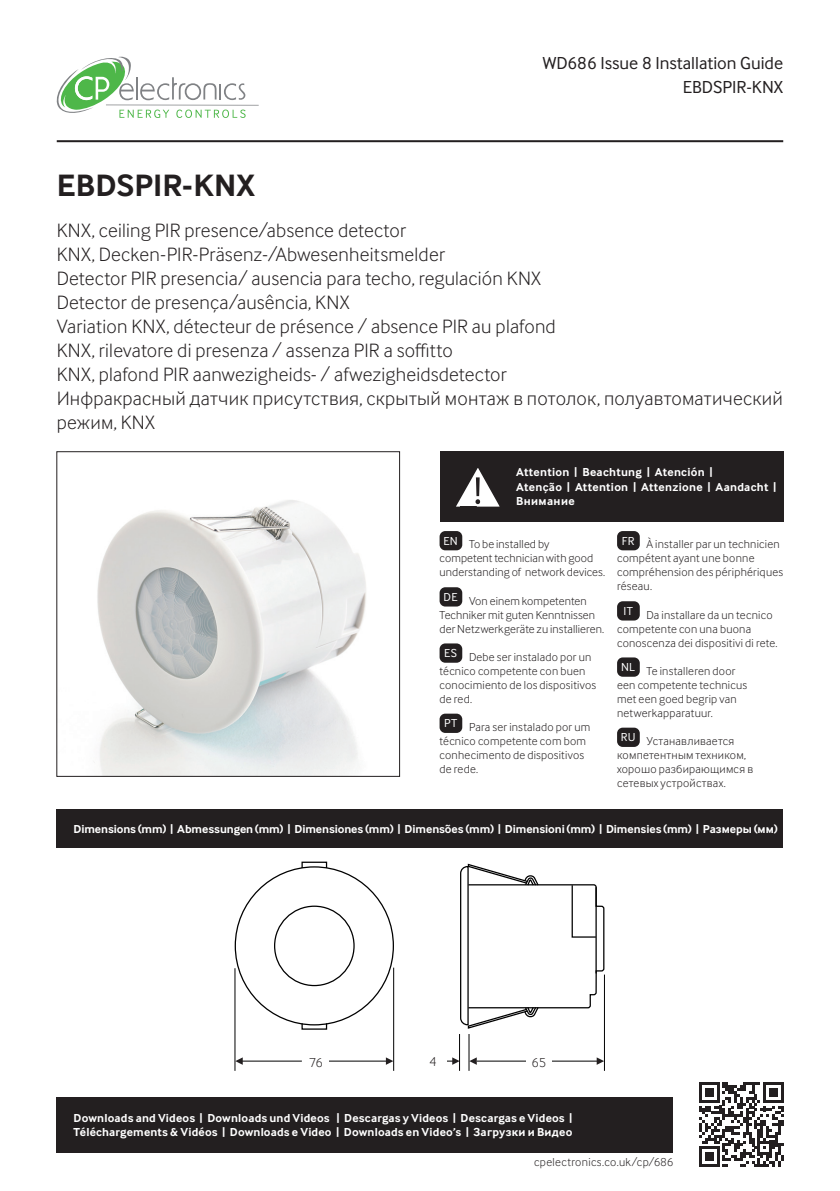
<style>
.page{position:relative;width:840px;height:1191px;background:#fff}
.page>*{position:absolute;margin:0;border:0;box-sizing:border-box;transform-origin:0 0}
.Page_Header{font:700 32px "Inter Face";letter-spacing:.005em;color:#231f20}
.Intro_Section{font:300 20px/24px "Inter Face";letter-spacing:.01em;color:#231f20}
.Section_header_capti{font:18px "Inter Face";color:#231f20}
.t1{font:300 13.6px "Inter Face";color:#231f20}
.Caption_Copy_N{font:300 12px/14px "Inter Face";letter-spacing:.02em;color:#231f20}
.Caption_Copy_N-2{font:700 12px/14px "Inter Face";letter-spacing:.015em;color:#fff}
.Sub_Heading{font:700 12px "Inter Face";letter-spacing:.005em;color:#fff}
.Sub_Heading-2{font:700 12px/14.4px "Inter Face";letter-spacing:.025em;color:#fff}
.Caption_Bullet{font:300 12px "Inter Face";letter-spacing:.03em;color:#231f20}
.Sub_Heading-3{font:12px "Inter Face";letter-spacing:.03em;color:#fff}
</style>
<div class="page">
<svg style="left:57px;top:57px;width:189px;height:61px"></svg>
<hr style="left:106px;top:105px;width:152px;height:1px;background:#808285">
<hr style="left:57px;top:140px;width:725px;height:2px;background:#231f20">
<svg style="left:699px;top:1082px;width:84px;height:84px"></svg>
<img style="left:94px;top:500px;width:272px;height:274px">
<div style="left:57px;top:1096px;width:615px;height:56px;background:#231f20"></div>
<div style="left:56px;top:809px;width:726px;height:39px;background:#231f20"></div>
<hr style="left:301px;top:1060px;width:87px;height:1px;background:#000">
<hr style="left:393px;top:967px;width:1px;height:103px;background:#000">
<hr style="left:240px;top:1060px;width:61px;height:1px;background:#000">
<hr style="left:234px;top:968px;width:1px;height:102px;background:#000">
<svg style="left:385px;top:1057px;width:8px;height:7px"></svg>
<svg style="left:235px;top:1057px;width:7px;height:7px"></svg>
<div style="left:302px;top:1050px;width:27px;height:24px;background:#fff"></div>
<div style="left:274px;top:905px;width:80px;height:81px;border:1px solid #000;border-radius:50%"></div>
<div style="left:301px;top:861px;width:26px;height:7px;border:1px solid #000"></div>
<hr style="left:468px;top:1034px;width:1px;height:36px;background:#000">
<hr style="left:476px;top:1060px;width:71px;height:1px;background:#000">
<hr style="left:543px;top:1060px;width:57px;height:1px;background:#000">
<hr style="left:603px;top:974px;width:1px;height:96px;background:#000">
<svg style="left:596px;top:1057px;width:7px;height:7px"></svg>
<svg style="left:469px;top:1057px;width:7px;height:7px"></svg>
<svg style="left:447px;top:1057px;width:12px;height:7px"></svg>
<div style="left:526px;top:1050px;width:25px;height:24px;background:#fff"></div>
<svg style="left:460px;top:863px;width:144px;height:166px"></svg>
<hr style="left:459px;top:1034px;width:1px;height:36px;background:#000">
<hr style="left:595px;top:887px;width:1px;height:86px;background:#000">
<div style="left:439px;top:451px;width:344px;height:71px;background:#231f20"></div>
<svg style="left:456px;top:468px;width:44px;height:39px"></svg>
<div style="left:439px;top:531px;width:23px;height:19px;background:#231f20;border-radius:6px"></div>
<div style="left:439px;top:587px;width:23px;height:19px;background:#231f20;border-radius:6px"></div>
<div style="left:439px;top:643px;width:23px;height:19px;background:#231f20;border-radius:6px"></div>
<div style="left:439px;top:713px;width:23px;height:20px;background:#231f20;border-radius:6px"></div>
<div style="left:616px;top:531px;width:23px;height:19px;background:#231f20;border-radius:6px"></div>
<div style="left:616px;top:601px;width:23px;height:19px;background:#231f20;border-radius:6px"></div>
<div style="left:616px;top:657px;width:23px;height:19px;background:#231f20;border-radius:6px"></div>
<div style="left:616px;top:727px;width:23px;height:20px;background:#231f20;border-radius:6px"></div>
<p class="Section_header_capti" style="left:542px;top:53px;width:242px">WD686 Issue 8 Installation Guide</p>
<p class="Section_header_capti" style="left:682px;top:77px;width:102px">EBDSPIR-KNX</p>
<p class="Page_Header" style="left:57px;top:166px;width:200px">EBDSPIR-KNX</p>
<p class="Intro_Section" style="left:57px;top:218px;width:500px">KNX, ceiling PIR presence/absence detector<br>KNX, Decken-PIR-Präsenz-/Abwesenheitsmelder<br>Detector PIR presencia/ ausencia para techo, regulación KNX Detector de presença/ausência, KNX<br>Variation KNX, détecteur de présence / absence PIR au plafond KNX, rilevatore di presenza / assenza PIR a soffitto<br>KNX, plafond PIR aanwezigheids- / afwezigheidsdetector</p>
<p class="Intro_Section" style="left:57px;top:386px;width:727px">Инфракрасный датчик присутствия, скрытый монтаж в потолок, полуавтоматический режим, KNX</p>
<p class="Sub_Heading-2" style="left:516px;top:465px;width:262px">Attention | Beachtung | Atención |<br>Atenção | Attention | Attenzione | Aandacht |<br>Внимание</p>
<p class="Sub_Heading-3" style="left:443px;top:534px;width:16px">EN</p>
<p class="Caption_Copy_N" style="left:439px;top:537px;width:167px;text-indent:29px">To be installed by<br>competent technician with good understanding of network devices.</p>
<p class="Sub_Heading-3" style="left:443px;top:590px;width:15px">DE</p>
<p class="Caption_Copy_N" style="left:439px;top:593px;width:166px;text-indent:29px">Von einem kompetenten<br>Techniker mit guten Kenntnissen der Netzwerkgeräte zu installieren.</p>
<p class="Sub_Heading-3" style="left:444px;top:646px;width:14px">ES</p>
<p class="Caption_Copy_N" style="left:439px;top:649px;width:158px;text-indent:29px">Debe ser instalado por un técnico competente con buen conocimiento de los dispositivos de red.</p>
<p class="Sub_Heading-3" style="left:444px;top:716px;width:15px">PT</p>
<p class="Caption_Copy_N" style="left:439px;top:720px;width:152px;text-indent:29px">Para ser instalado por um técnico competente com bom conhecimento de dispositivos de rede.</p>
<p class="Sub_Heading-3" style="left:621px;top:534px;width:14px">FR</p>
<p class="Caption_Copy_N" style="left:616px;top:537px;width:167px;text-indent:29px">À installer par un technicien compétent ayant une bonne compréhension des périphériques réseau.</p>
<p class="Sub_Heading-3" style="left:623px;top:604px;width:11px">IT</p>
<p class="Caption_Copy_N" style="left:616px;top:607px;width:162px;text-indent:29px">Da installare da un tecnico competente con una buona conoscenza dei dispositivi di rete.</p>
<p class="Sub_Heading-3" style="left:620px;top:660px;width:16px">NL</p>
<p class="Caption_Copy_N" style="left:616px;top:663px;width:131px;text-indent:29px">Te installeren door een competente technicus met een goed begrip van netwerkapparatuur.</p>
<p class="Sub_Heading-3" style="left:620px;top:730px;width:16px">RU</p>
<p class="Caption_Copy_N" style="left:616px;top:734px;width:137px;text-indent:29px">Устанавливается компетентным техником, хорошо разбирающимся в сетевых устройствах.</p>
<p class="Sub_Heading" style="left:73px;top:821px;width:705px">Dimensions (mm) | Abmessungen (mm) | Dimensiones (mm) | Dimensões (mm) | Dimensioni (mm) | Dimensies (mm) | Размеры (мм)</p>
<p class="t1" style="left:309px;top:1054px;width:15px">76</p>
<p class="t1" style="left:429px;top:1053px;width:8px">4</p>
<p class="t1" style="left:531px;top:1054px;width:16px">65</p>
<p class="Caption_Copy_N-2" style="left:74px;top:1110px;width:500px">Downloads and Videos | Downloads und Videos | Descargas y Videos | Descargas e Videos |<br>Téléchargements &amp; Vidéos | Downloads e Video | Downloads en Video’s | Загрузки и Видео</p>
<p class="Caption_Bullet" style="left:534px;top:1155px;width:140px">cpelectronics.co.uk/cp/686</p>
</div>
